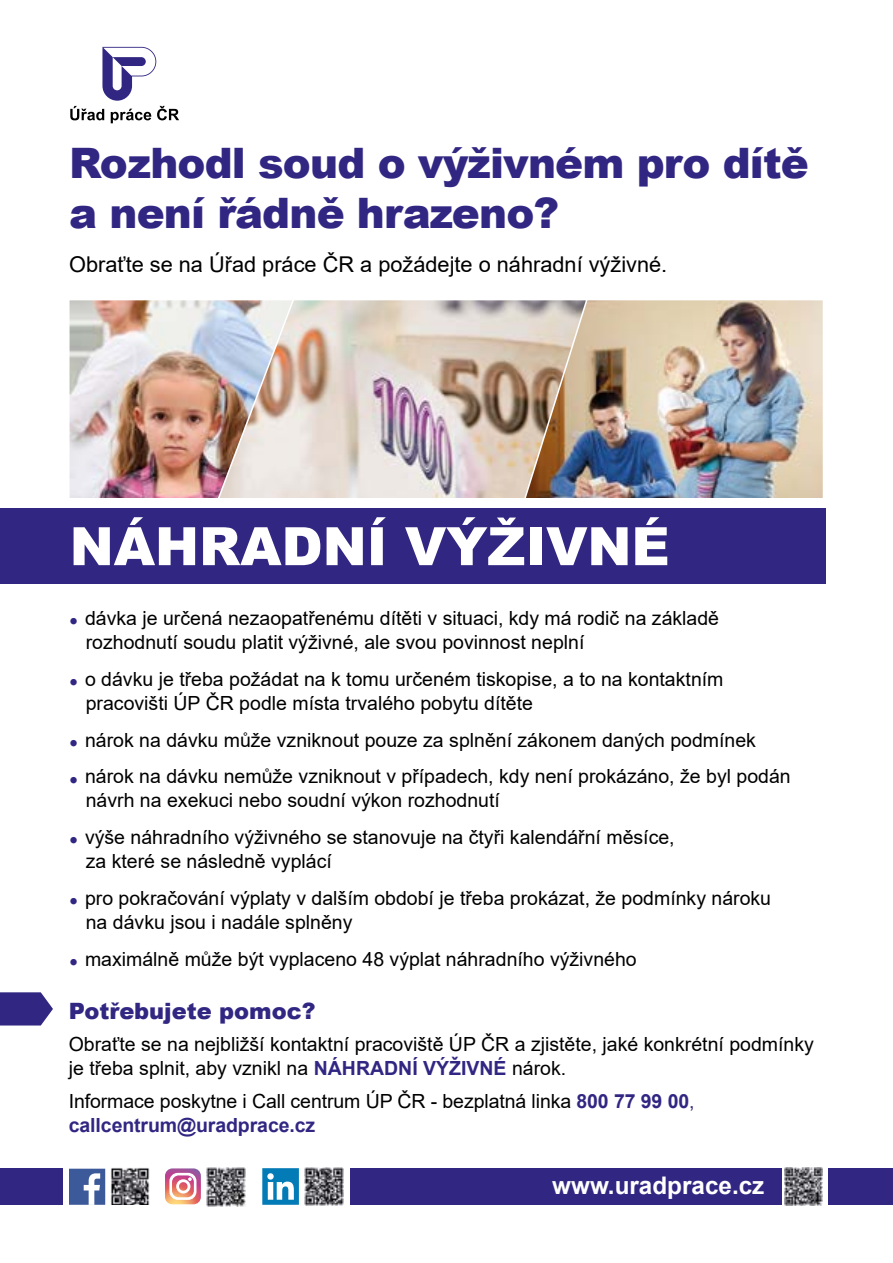
<style>
.page{position:relative;width:893px;height:1263px;background:#fff}
.page>*{position:absolute;margin:0;border:0;box-sizing:border-box;transform-origin:0 0}
.t1{font:900 52.95px "Arial";color:#fff}
.t2{font:900 42px/50.4px "Arial";letter-spacing:-.02em;color:#312783}
.t3{font:700 24.3px "Arial";color:#fff}
.t4{font:900 22.5px "Arial";color:#312783}
.t5{font:21.75px "Arial";color:#000}
.t6{font:19.5px/24px "Arial";color:#000}
.s1{font-weight:900;color:#312783}
.s2{font-weight:700;color:#312783}
.s3{color:#312783}
</style>
<div class="page">
<img style="left:69px;top:300px;width:147px;height:198px">
<img style="left:589px;top:302px;width:232px;height:194px">
<div style="left:508px;top:299px;width:316px;height:200px;border:2px solid #fff"></div>
<img style="left:216px;top:299px;width:373px;height:200px">
<svg style="left:0;top:992px;width:53px;height:33px;background:#4a4192"></svg>
<div style="left:0;top:508px;width:825px;height:75px;background:#312783"></div>
<svg style="left:70px;top:47px;width:109px;height:76px"></svg>
<div style="left:0;top:1168px;width:62px;height:37px;background:#312783"></div>
<div style="left:828px;top:1168px;width:65px;height:37px;background:#312783"></div>
<div style="left:350px;top:1168px;width:432px;height:37px;background:#312783"></div>
<img style="left:784px;top:1167px;width:39px;height:38px">
<img style="left:206px;top:1167px;width:39px;height:39px">
<img style="left:305px;top:1167px;width:38px;height:39px">
<svg style="left:165px;top:1168px;width:36px;height:36px"></svg>
<svg style="left:262px;top:1168px;width:37px;height:37px"></svg>
<img style="left:111px;top:1168px;width:38px;height:37px">
<svg style="left:69px;top:1169px;width:36px;height:36px"></svg>
<h2 class="t2" style="left:69px;top:137px;width:741px">Rozhodl soud o výživném pro dítě a není řádně hrazeno?</h2>
<p class="t5" style="left:69px;top:249px;width:600px">Obraťte se na Úřad práce ČR a požádejte o náhradní výživné.</p>
<h1 class="t1" style="left:70px;top:508px;width:601px">NÁHRADNÍ VÝŽIVNÉ</h1>
<p class="t6" style="left:86px;top:606px;width:635px;text-indent:-17px"><span class="s1">•</span> dávka je určená nezaopatřenému dítěti v situaci, kdy má rodič na základě rozhodnutí soudu platit výživné, ale svou povinnost neplní</p>
<p class="t6" style="left:86px;top:667px;width:639px;text-indent:-17px"><span class="s1">•</span> o dávku je třeba požádat na k tomu určeném tiskopise, a to na kontaktním pracovišti ÚP ČR podle místa trvalého pobytu dítěte</p>
<p class="t6" style="left:69px;top:728px;width:689px"><span class="s1">•</span> nárok na dávku může vzniknout pouze za splnění zákonem daných podmínek</p>
<p class="t6" style="left:86px;top:764px;width:706px;text-indent:-17px"><span class="s1">•</span> nárok na dávku nemůže vzniknout v případech, kdy není prokázáno, že byl podán návrh na exekuci nebo soudní výkon rozhodnutí</p>
<p class="t6" style="left:86px;top:825px;width:590px;text-indent:-17px"><span class="s1">•</span> výše náhradního výživného se stanovuje na čtyři kalendářní měsíce, za které se následně vyplácí</p>
<p class="t6" style="left:86px;top:886px;width:687px;text-indent:-17px"><span class="s1">•</span> pro pokračování výplaty v dalším období je třeba prokázat, že podmínky nároku na dávku jsou i nadále splněny</p>
<p class="t6" style="left:69px;top:947px;width:569px"><span class="s1">•</span> maximálně může být vyplaceno 48 výplat náhradního výživného</p>
<p class="t4" style="left:69px;top:994px;width:248px">Potřebujete pomoc?</p>
<p class="t6" style="left:69px;top:1032px;width:747px">Obraťte se na nejbližší kontaktní pracoviště ÚP ČR a zjistěte, jaké konkrétní podmínky je třeba splnit, aby vznikl na <span class="s2">NÁHRADNÍ VÝŽIVNÉ</span> nárok.</p>
<p class="t6" style="left:69px;top:1089px;width:627px">Informace poskytne i Call centrum ÚP ČR - bezplatná linka <span class="s2">800 77 99 00</span><span class="s3">, </span><span class="s2">callcentrum@uradprace.cz</span></p>
<p class="t3" style="left:552px;top:1168px;width:214px">www.uradprace.cz</p>
</div>
